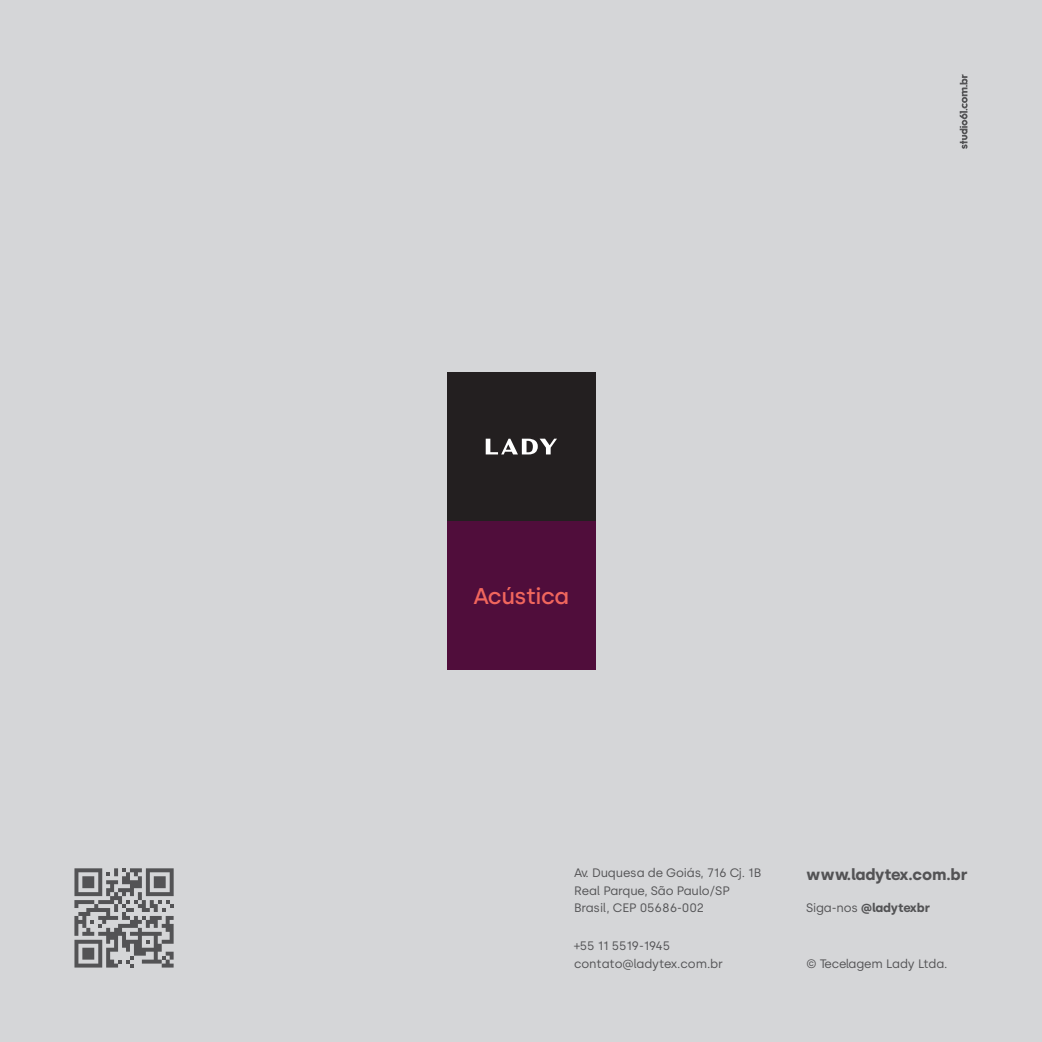
<style>
.page{position:relative;width:1042px;height:1042px;background:#d5d6d8}
.page>*{position:absolute;margin:0;border:0;box-sizing:border-box;transform-origin:0 0}
.t1{font:500 22.75px "Silka";letter-spacing:-.02em;color:#f1665d}
.t2{font:700 15.75px "Silka";letter-spacing:-.01em;color:#535355}
.t3{font:12.25px/17.5px "Silka";letter-spacing:-.01em;color:#535355}
.t4{font:700 12.25px "Silka";letter-spacing:-.01em;color:#535355}
.s1{font-weight:400}
</style>
<div class="page">
<svg style="left:959px;top:74px;width:8px;height:75px"></svg>
<div style="left:447px;top:372px;width:149px;height:149px;background:#231f20"></div>
<svg style="left:486px;top:439px;width:71px;height:15px"></svg>
<div style="left:447px;top:521px;width:149px;height:149px;background:#500d3b"></div>
<svg style="left:74px;top:868px;width:100px;height:99px"></svg>
<p class="t1" style="left:473px;top:582px;width:97px">Acústica</p>
<p class="t3" style="left:574px;top:864px;width:189px">Av. Duquesa de Goiás, 716 Cj. 1B<br>Real Parque, São Paulo/SP<br>Brasil, CEP 05686-002</p>
<p class="t3" style="left:574px;top:937px;width:150px">+55 11 5519-1945 contato@ladytex.com.br</p>
<p class="t2" style="left:806px;top:865px;width:162px">www.ladytex.com.br</p>
<p class="t4" style="left:806px;top:901px;width:125px"><span class="s1">Siga-nos</span> @ladytexbr</p>
<p class="t3" style="left:806px;top:954px;width:142px">© Tecelagem Lady Ltda.</p>
</div>
